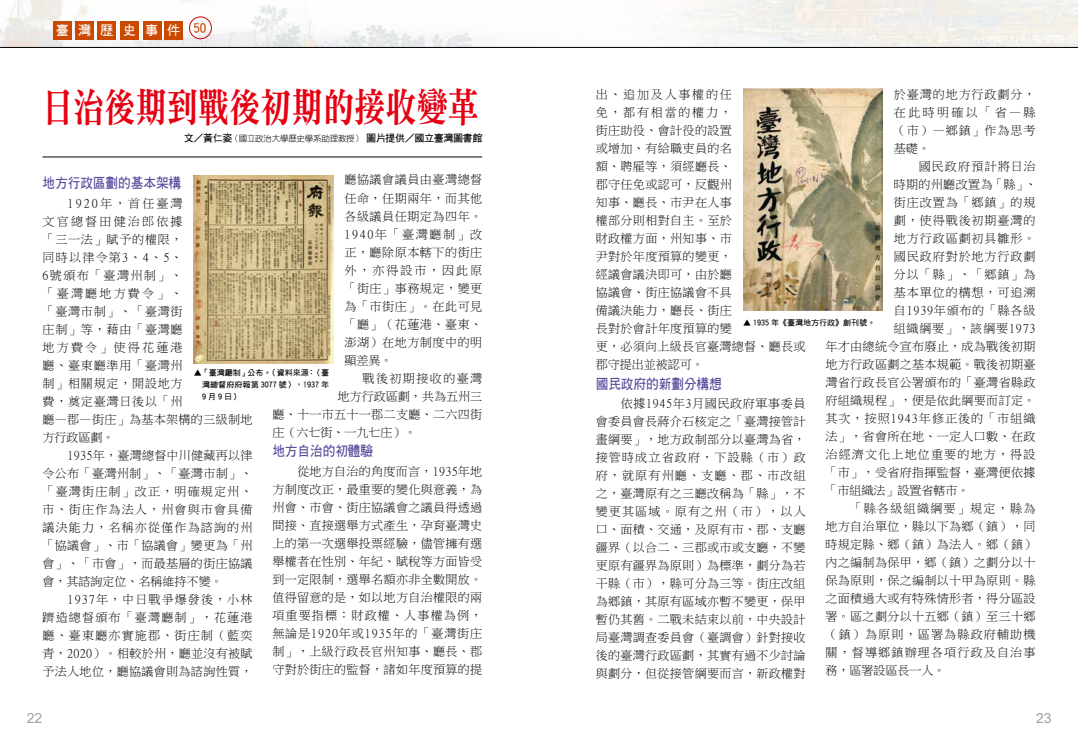
<style>
.page{position:relative;width:1078px;height:738px;background:#fff}
.page>*{position:absolute;margin:0;border:0;box-sizing:border-box;transform-origin:0 0}
.t1{font:40px "DFN Ming W9 WIN BF";color:#e60012;scale:.78 1}
.t2{font:14px "DF Hei W7 WIN BF";color:#584c9d;scale:.9 1}
.t3{font:14px "Arial";color:#9fa0a0}
.t4{font:13px "DF Hei W7 WIN BF";letter-spacing:.71em;color:#fff}
.t5{font:12px/18px "Ming Li U";letter-spacing:.035em;color:#000;text-align:justify}
.t6{font:12px/18px "Ming Li U";letter-spacing:.065em;color:#000}
.t7{font:12px "Ming Li U";letter-spacing:.08em;color:#000}
.t8{font:12px "Ming Li U";letter-spacing:.1em;color:#000}
.t9{font:12px "Ming Li U";letter-spacing:.105em;color:#000}
.t10{font:12px "Ming Li U";color:#000}
.t11{font:12px "Ming Li U";letter-spacing:.085em;color:#000}
.t12{font:12px "Ming Li U";letter-spacing:.005em;color:#000}
.t13{font:12px "Ming Li U";letter-spacing:.12em;color:#000}
.t14{font:10px "DF Hei W7 WIN BF";letter-spacing:-.035em;color:#000}
.t15{font:8px/12px "DF Hei W7 WIN BF";color:#000;text-align:justify}
.s1{color:#cb4800}
.s2{font-family:"DF Yuan W3 WIN BF";font-size:8.5px}
</style>
<div class="page">
<img style="left:0;top:0;width:1077px;height:47px">
<hr style="left:0;top:47px;width:1077px;height:1px;background:#000">
<hr style="left:43px;top:157px;width:439px;height:1px;background:#000">
<div style="left:75px;top:21px;width:19px;height:18px;background:#cb4800"></div>
<div style="left:98px;top:21px;width:18px;height:18px;background:#cb4800"></div>
<div style="left:120px;top:21px;width:18px;height:18px;background:#cb4800"></div>
<div style="left:164px;top:21px;width:19px;height:18px;background:#cb4800"></div>
<div style="left:53px;top:21px;width:18px;height:18px;background:#cb4800"></div>
<div style="left:143px;top:21px;width:18px;height:18px;background:#cb4800"></div>
<div style="left:189px;top:16px;width:23px;height:23px;border:1px solid #c7000b;border-radius:50%"></div>
<img style="left:194px;top:176px;width:139px;height:187px">
<img style="left:743px;top:89px;width:139px;height:221px">
<p class="t4" style="left:56px;top:24px;width:152px">臺灣歷史事件 <span class="s1">50</span></p>
<h1 class="t1" style="left:42px;top:87px;width:562px">日治後期到戰後初期的接收變革</h1>
<p class="t14" style="left:184px;top:133px;width:300px">文／黃仁姿<span class="s2">（國立政治大學歷史學系助理教授）</span> 圖片提供／國立臺灣圖書館</p>
<p class="t5" style="left:344px;top:171px;width:139px">廳協議會議員由臺灣總督任命，任期兩年，而其他各級議員任期定為四年。1940年「臺灣廳制」改正，廳除原本轄下的街庄外，亦得設市，因此原「街庄」事務規定，變更為「市街庄」。在此可見「廳」（花蓮港、臺東、澎湖）在地方制度中的明顯差異。</p>
<p class="t13" style="left:362px;top:372px;width:121px">戰後初期接收的臺灣</p>
<p class="t12" style="left:337px;top:390px;width:146px">地方行政區劃，共為五州三</p>
<p class="t5" style="left:272px;top:405px;width:211px">廳、十一市五十一郡二支廳、二六四街</p>
<p class="t5" style="left:272px;top:423px;width:145px">庄（六七街、一九七庄）。</p>
<p class="t2" style="left:272px;top:444px;width:114px">地方自治的初體驗</p>
<p class="t5" style="left:272px;top:462px;width:211px;text-indent:25px">從地方自治的角度而言，1935年地方制度改正，最重要的變化與意義，為州會、市會、街庄協議會之議員得透過間接、直接選舉方式產生，孕育臺灣史上的第一次選舉投票經驗，儘管擁有選舉權者在性別、年紀、賦稅等方面皆受到一定限制，選舉名額亦非全數開放。值得留意的是，如以地方自治權限的兩項重要指標：財政權、人事權為例，無論是1920年或1935年的「臺灣街庄制」，上級行政長官州知事、廳長、郡守對於街庄的監督，諸如年度預算的提</p>
<p class="t2" style="left:43px;top:176px;width:156px">地方行政區劃的基本架構</p>
<p class="t6" style="left:43px;top:194px;width:211px;text-indent:25px">1920年，首任臺灣<br>文官總督田健治郎依據<br>「三一法」賦予的權限，<br>同時以律令第3、4、5、<br>6號頒布「臺灣州制」、<br>「臺灣廳地方費令」、<br>「臺灣市制」、「臺灣街<br>庄制」等，藉由「臺灣廳<br>地方費令」使得花蓮港<br>廳、臺東廳準用「臺灣州<br>制」相關規定，開設地方<br>費，奠定臺灣日後以「州<br>廳—郡—街庄」為基本架構的三級制地方行政區劃。</p>
<p class="t5" style="left:43px;top:446px;width:211px;text-indent:25px">1935年，臺灣總督中川健藏再以律令公布「臺灣州制」、「臺灣市制」、「臺灣街庄制」改正，明確規定州、市、街庄作為法人，州會與市會具備議決能力，名稱亦從僅作為諮詢的州「協議會」、市「協議會」變更為「州會」、「市會」，而最基層的街庄協議會，其諮詢定位、名稱維持不變。</p>
<p class="t5" style="left:43px;top:590px;width:211px;text-indent:25px">1937年，中日戰爭爆發後，小林躋造總督頒布「臺灣廳制」，花蓮港廳、臺東廳亦實施郡、街庄制（藍奕青，2020）。相較於州，廳並沒有被賦予法人地位，廳協議會則為諮詢性質，</p>
<p class="t15" style="left:202px;top:367px;width:128px;text-indent:-8px">▲「臺灣廳制」公布。（資料來源：〈臺灣總督府府報第 3077 號〉，1937 年9月9日）</p>
<p class="t5" style="left:893px;top:85px;width:143px">於臺灣的地方行政劃分，在此時明確以「省—縣（市）—鄉鎮」作為思考基礎。</p>
<p class="t9" style="left:918px;top:160px;width:118px">國民政府預計將日治</p>
<p class="t5" style="left:893px;top:175px;width:145px">時期的州廳改置為「縣」、</p>
<p class="t7" style="left:893px;top:196px;width:143px">街庄改置為「鄉鎮」的規</p>
<p class="t7" style="left:893px;top:214px;width:143px">劃，使得戰後初期臺灣的</p>
<p class="t7" style="left:893px;top:232px;width:143px">地方行政區劃初具雛形。</p>
<p class="t7" style="left:893px;top:250px;width:143px">國民政府對於地方行政劃</p>
<p class="t5" style="left:893px;top:265px;width:143px">分以「縣」、「鄉鎮」為</p>
<p class="t7" style="left:893px;top:286px;width:143px">基本單位的構想，可追溯</p>
<p class="t6" style="left:893px;top:301px;width:143px">自1939年頒布的「縣各級</p>
<p class="t6" style="left:893px;top:319px;width:143px">組織綱要」，該綱要1973</p>
<p class="t5" style="left:825px;top:337px;width:211px">年才由總統令宣布廢止，成為戰後初期</p>
<p class="t5" style="left:825px;top:355px;width:211px">地方行政區劃之基本規範。戰後初期臺</p>
<p class="t5" style="left:825px;top:373px;width:211px">灣省行政長官公署頒布的「臺灣省縣政</p>
<p class="t5" style="left:825px;top:391px;width:211px">府組織規程」，便是依此綱要而訂定。</p>
<p class="t11" style="left:825px;top:412px;width:211px">其次，按照1943年修正後的「市組織</p>
<p class="t5" style="left:825px;top:427px;width:211px">法」，省會所在地、一定人口數、在政</p>
<p class="t8" style="left:825px;top:448px;width:211px">治經濟文化上地位重要的地方，得設</p>
<p class="t5" style="left:825px;top:463px;width:211px">「市」，受省府指揮監督，臺灣便依據</p>
<p class="t10" style="left:825px;top:484px;width:145px">「市組織法」設置省轄市。</p>
<p class="t9" style="left:850px;top:502px;width:186px">「縣各級組織綱要」規定，縣為</p>
<p class="t5" style="left:825px;top:517px;width:211px">地方自治單位，縣以下為鄉（鎮），同</p>
<p class="t5" style="left:825px;top:535px;width:211px">時規定縣、鄉（鎮）為法人。鄉（鎮）</p>
<p class="t5" style="left:825px;top:553px;width:211px">內之編制為保甲，鄉（鎮）之劃分以十</p>
<p class="t5" style="left:825px;top:571px;width:211px">保為原則，保之編制以十甲為原則。縣</p>
<p class="t5" style="left:825px;top:589px;width:211px">之面積過大或有特殊情形者，得分區設</p>
<p class="t5" style="left:825px;top:607px;width:211px">署。區之劃分以十五鄉（鎮）至三十鄉</p>
<p class="t8" style="left:825px;top:628px;width:211px">（鎮）為原則，區署為縣政府輔助機</p>
<p class="t8" style="left:825px;top:646px;width:211px">關，督導鄉鎮辦理各項行政及自治事</p>
<p class="t10" style="left:825px;top:664px;width:121px">務，區署設區長一人。</p>
<p class="t5" style="left:595px;top:85px;width:211px;text-align:left">出、追加及人事權的任<br>免，都有相當的權力，<br>街庄助役、會計役的設置<br>或增加、有給職吏員的名<br>額、聘雇等，須經廳長、<br>郡守任免或認可，反觀州<br>知事、廳長、市尹在人事<br>權部分則相對自主。至於<br>財政權方面，州知事、市<br>尹對於年度預算的變更，<br>經議會議決即可，由於廳<br>協議會、街庄協議會不具<br>備議決能力，廳長、街庄<br>長對於會計年度預算的變<br>更，必須向上級長官臺灣總督、廳長或郡守提出並被認可。</p>
<p class="t2" style="left:595px;top:376px;width:141px">國民政府的新劃分構想</p>
<p class="t5" style="left:595px;top:394px;width:211px;text-indent:25px">依據1945年3月國民政府軍事委員會委員會長蔣介石核定之「臺灣接管計畫綱要」，地方政制部分以臺灣為省，接管時成立省政府，下設縣（市）政府，就原有州廳、支廳、郡、市改組之，臺灣原有之三廳改稱為「縣」，不變更其區域。原有之州（市），以人口、面積、交通，及原有市、郡、支廳疆界（以合二、三郡或市或支廳，不變更原有疆界為原則）為標準，劃分為若干縣（市），縣可分為三等。街庄改組為鄉鎮，其原有區域亦暫不變更，保甲暫仍其舊。二戰未結束以前，中央設計局臺灣調查委員會（臺調會）針對接收後的臺灣行政區劃，其實有過不少討論與劃分，但從接管綱要而言，新政權對</p>
<p class="t15" style="left:743px;top:316px;width:133px">▲ 1935 年《臺灣地方行政》創刊號。</p>
<p class="t3" style="left:27px;top:708px;width:17px">22</p>
<p class="t3" style="left:1035px;top:708px;width:17px">23</p>
</div>
